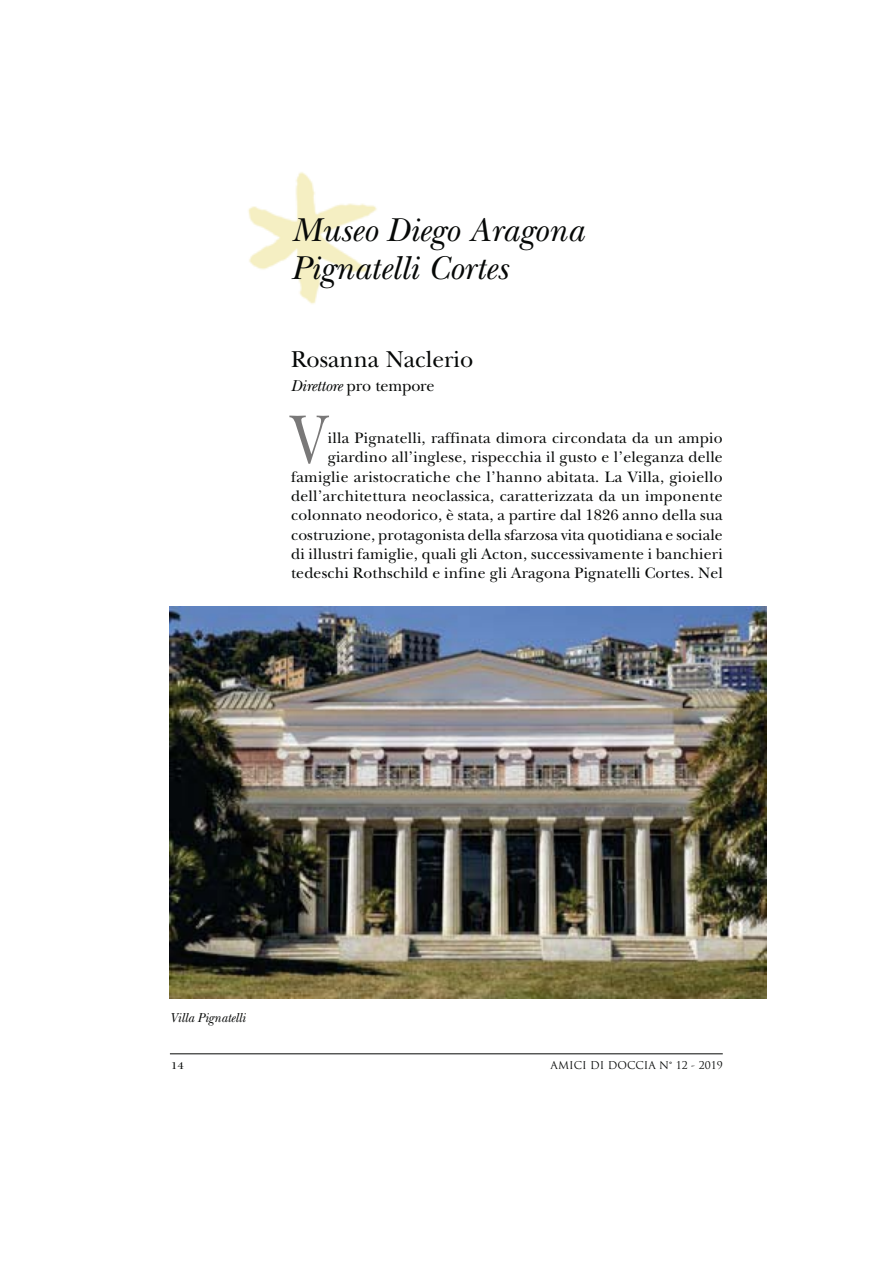
<style>
.page{position:relative;width:893px;height:1263px;background:#fff}
.page>*{position:absolute;margin:0;border:0;box-sizing:border-box;transform-origin:0 0}
.t1{font:70.8px "New Baskerville Std";color:#797878;scale:.8 1}
.t2{font:italic 34.5px/38.4px "New Baskerville Std";color:#060807}
.t3{font:24px "New Baskerville Std";color:#060807}
.t4{font:16.5px "New Baskerville Std";letter-spacing:-.01em;color:#060807}
.t5{font:15.75px/19.4px "New Baskerville Std";letter-spacing:.01em;color:#060807;text-align:right}
.t6{font:italic 13.5px "New Baskerville Std";color:#060807;scale:.94 1}
.t7{font:10.5px "Trajan Pro";color:#060807}
.t8{font:10.2px "New Baskerville Std";color:#060807;scale:1.18 1}
.s1{font-style:italic}
</style>
<div class="page">
<img style="left:248px;top:172px;width:129px;height:132px">
<hr style="left:170px;top:1054px;width:553px;height:1px;background:#060807">
<img style="left:170px;top:606px;width:596px;height:392px">
<h2 class="t2" style="left:291px;top:214px;width:294px">Museo Diego Aragona<br>Pignatelli Cortes</h2>
<h3 class="t3" style="left:291px;top:350px;width:184px">Rosanna Naclerio</h3>
<p class="t4" style="left:291px;top:379px;width:145px"><span class="s1">Direttore</span> pro tempore</p>
<h1 class="t1" style="left:291px;top:412px;width:47px">V</h1>
<p class="t5" style="left:291px;top:430px;width:433px">illa Pignatelli, raffinata dimora circondata da un ampio giardino all’inglese, rispecchia il gusto e l’eleganza delle famiglie aristocratiche che l’hanno abitata. La Villa, gioiello dell’architettura neoclassica, caratterizzata da un imponente colonnato neodorico, è stata, a partire dal 1826 anno della sua costruzione, protagonista della sfarzosa vita quotidiana e sociale di illustri famiglie, quali gli Acton, successivamente i banchieri tedeschi Rothschild e infine gli Aragona Pignatelli Cortes. Nel</p>
<p class="t6" style="left:170px;top:1013px;width:82px">Villa Pignatelli</p>
<p class="t8" style="left:171px;top:1062px;width:12px">14</p>
<p class="t7" style="left:551px;top:1059px;width:174px">AMICI DI DOCCIA N° 12 - 2019</p>
</div>
